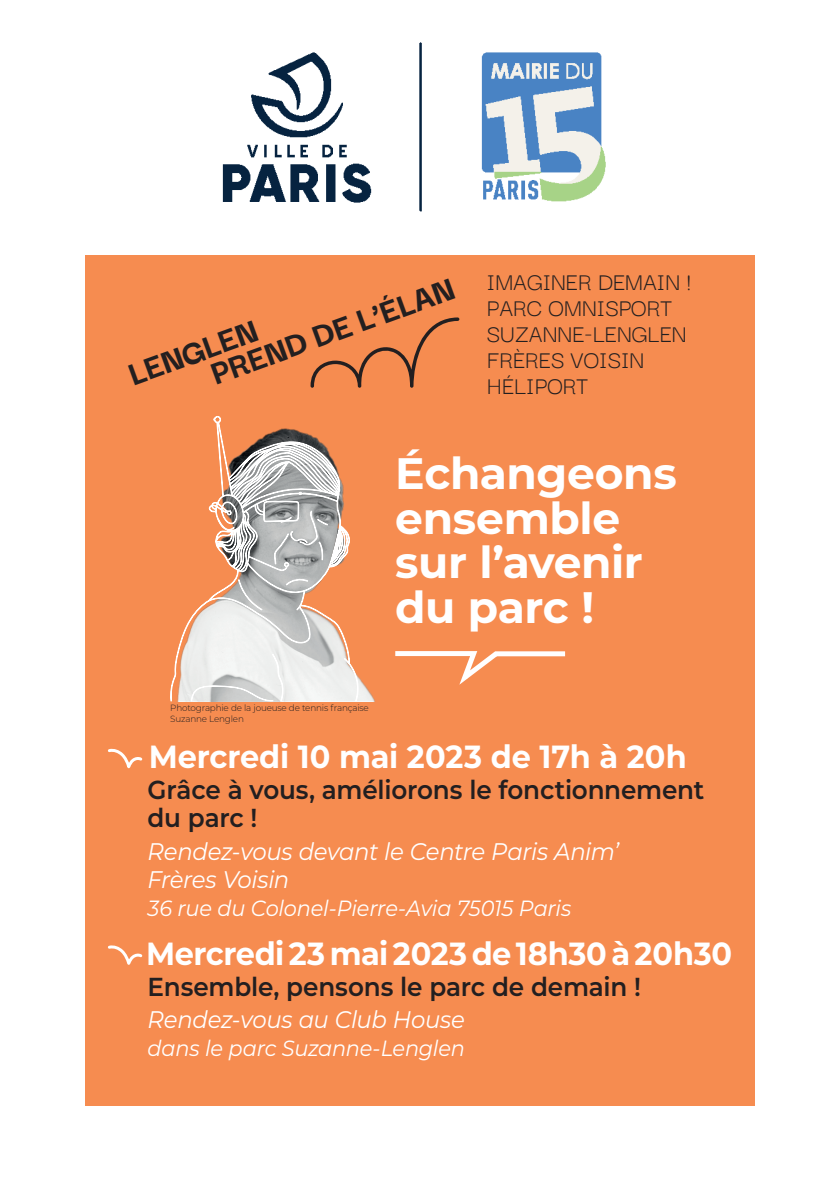
<style>
.page{position:relative;width:840px;height:1191px;background:#fff}
.page>*{position:absolute;margin:0;border:0;box-sizing:border-box;transform-origin:0 0}
.t1{font:700 44px/44.4px "Montserrat";letter-spacing:-.01em;color:#fff}
.t2{font:800 36px "Darker Grotesque";color:#231f20}
.t3{font:700 32px "Montserrat";letter-spacing:-.01em;color:#fff;scale:.95 1}
.t4{font:600 26px/28px "Montserrat";letter-spacing:-.01em;color:#231f20;scale:.95 1}
.t5{font:26px "Darker Grotesque";color:#231f20}
.t6{font:italic 24px/28px "Montserrat";letter-spacing:-.015em;color:#fff;scale:.95 1}
.t7{font:italic 22px "Montserrat";letter-spacing:-.015em;color:#fff;scale:.95 1}
.t8{font:300 9px/10.8px "Montserrat";letter-spacing:-.02em;color:#231f20}
</style>
<div class="page">
<div style="left:85px;top:255px;width:669px;height:851px;background:#f68c50"></div>
<img style="left:222px;top:42px;width:384px;height:170px">
<svg style="left:310px;top:317px;width:149px;height:71px"></svg>
<svg style="left:108px;top:748px;width:35px;height:21px"></svg>
<svg style="left:108px;top:945px;width:35px;height:20px"></svg>
<svg style="left:395px;top:651px;width:171px;height:34px"></svg>
<svg style="left:170px;top:416px;width:190px;height:286px"></svg>
<svg style="left:190px;top:651px;width:95px;height:51px;background:#e4e5e5"></svg>
<p class="t2" style="left:203px;top:349px;width:258px;rotate:-20deg">PREND DE L’ÉLAN</p>
<p class="t2" style="left:120px;top:350px;width:137px;rotate:-20deg">LENGLEN</p>
<p class="t5" style="left:486px;top:263px;width:205px">IMAGINER DEMAIN !</p>
<p class="t5" style="left:486px;top:289px;width:186px">PARC OMNISPORT</p>
<p class="t5" style="left:486px;top:315px;width:201px">SUZANNE-LENGLEN</p>
<p class="t5" style="left:486px;top:341px;width:159px">FRÈRES VOISIN</p>
<p class="t5" style="left:486px;top:367px;width:102px">HÉLIPORT</p>
<p class="t1" style="left:395px;top:449px;width:283px">Échangeons ensemble sur l’avenir du parc !</p>
<p class="t8" style="left:170px;top:702px;width:200px">Photographie de la joueuse de tennis française<br>Suzanne Lenglen</p>
<p class="t3" style="left:149px;top:734px;width:567px">Mercredi 10 mai 2023 de 17h à 20h</p>
<p class="t4" style="left:147px;top:775px;width:587px">Grâce à vous, améliorons le fonctionnement du parc !</p>
<p class="t6" style="left:147px;top:836px;width:497px">Rendez-vous devant le Centre Paris Anim’<br>Frères Voisin</p>
<p class="t7" style="left:147px;top:892px;width:447px">36 rue du Colonel-Pierre-Avia 75015 Paris</p>
<p class="t3" style="left:146px;top:930px;width:618px">Mercredi 23 mai 2023 de 18h30 à 20h30</p>
<p class="t4" style="left:147px;top:971px;width:520px">Ensemble, pensons le parc de demain !</p>
<p class="t6" style="left:147px;top:1004px;width:335px">Rendez-vous au Club House</p>
<p class="t7" style="left:147px;top:1033px;width:335px">dans le parc Suzanne-Lenglen</p>
</div>
